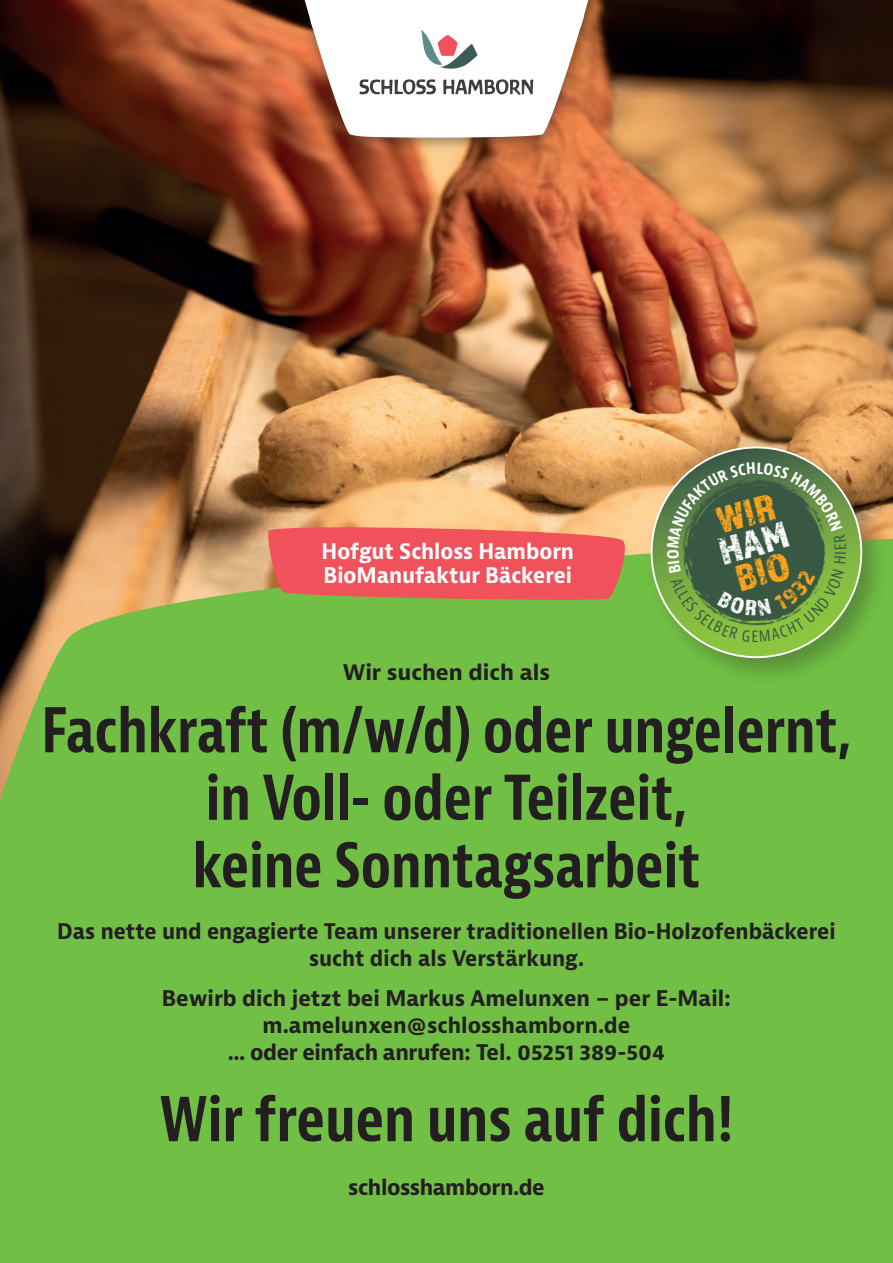
<style>
.page{position:relative;width:893px;height:1263px;background:#fff}
.page>*{position:absolute;margin:0;border:0;box-sizing:border-box;transform-origin:0 0}
.t1{font:700 condensed 60px/67.5px "Bernina Sans";color:#231f20;text-align:center;scale:.96 1}
.t2{font:700 condensed 60px "Bernina Sans";color:#231f20}
.t3{font:700 21px/27px "Bernina Sans";color:#231f20;text-align:center}
.t4{font:700 21px/27px "Bernina Sans";color:#231f20;text-align:center;scale:.94 1}
.t5{font:700 21px/24px "Bernina Sans";color:#fff;scale:.93 1}
.t6{font:700 21px "Bernina Sans";letter-spacing:-.02em;color:#231f20}
.t7{font:condensed 16.5px "Bernina Sans";color:#395843}
</style>
<div class="page">
<img style="left:0;top:0;width:893px;height:537px">
<div style="left:0;top:537px;width:893px;height:726px;background:#71bf44"></div>
<div style="left:291px;top:0;width:311px;height:154px;background:#231f20;opacity:.4"></div>
<svg style="left:301px;top:0;width:291px;height:138px"></svg>
<svg style="left:265px;top:523px;width:365px;height:79px;background:#e6655c"></svg>
<div style="left:644px;top:440px;width:247px;height:247px;background:#231f20;opacity:.3"></div>
<svg style="left:640px;top:436px;width:233px;height:233px;background:#9aaa56"></svg>
<svg style="left:667px;top:462px;width:179px;height:180px;background:#597d46"></svg>
<p class="t5" style="left:322px;top:540px;width:273px">Hofgut Schloss Hamborn<br>BioManufaktur Bäckerei</p>
<p class="t7" style="left:751px;top:626px;width:9px">E</p>
<p class="t7" style="left:830px;top:555px;width:5px;rotate:-90deg">I</p>
<p class="t3" style="left:343px;top:659px;width:209px">Wir suchen dich als</p>
<h1 class="t1" style="left:41px;top:698px;width:845px">Fachkraft (m/w/d) oder ungelernt, in Voll- oder Teilzeit,<br>keine Sonntagsarbeit</h1>
<p class="t4" style="left:57px;top:918px;width:829px">Das nette und engagierte Team unserer traditionellen Bio-Holzofenbäckerei sucht dich als Verstärkung.</p>
<p class="t3" style="left:162px;top:985px;width:571px">Bewirb dich jetzt bei Markus Amelunxen – per E-Mail: m.amelunxen@schlosshamborn.de<br>... oder einfach anrufen: Tel. 05251 389-504</p>
<h1 class="t2" style="left:159px;top:1082px;width:576px">Wir freuen uns auf dich!</h1>
<p class="t6" style="left:348px;top:1174px;width:198px">schlosshamborn.de</p>
</div>
